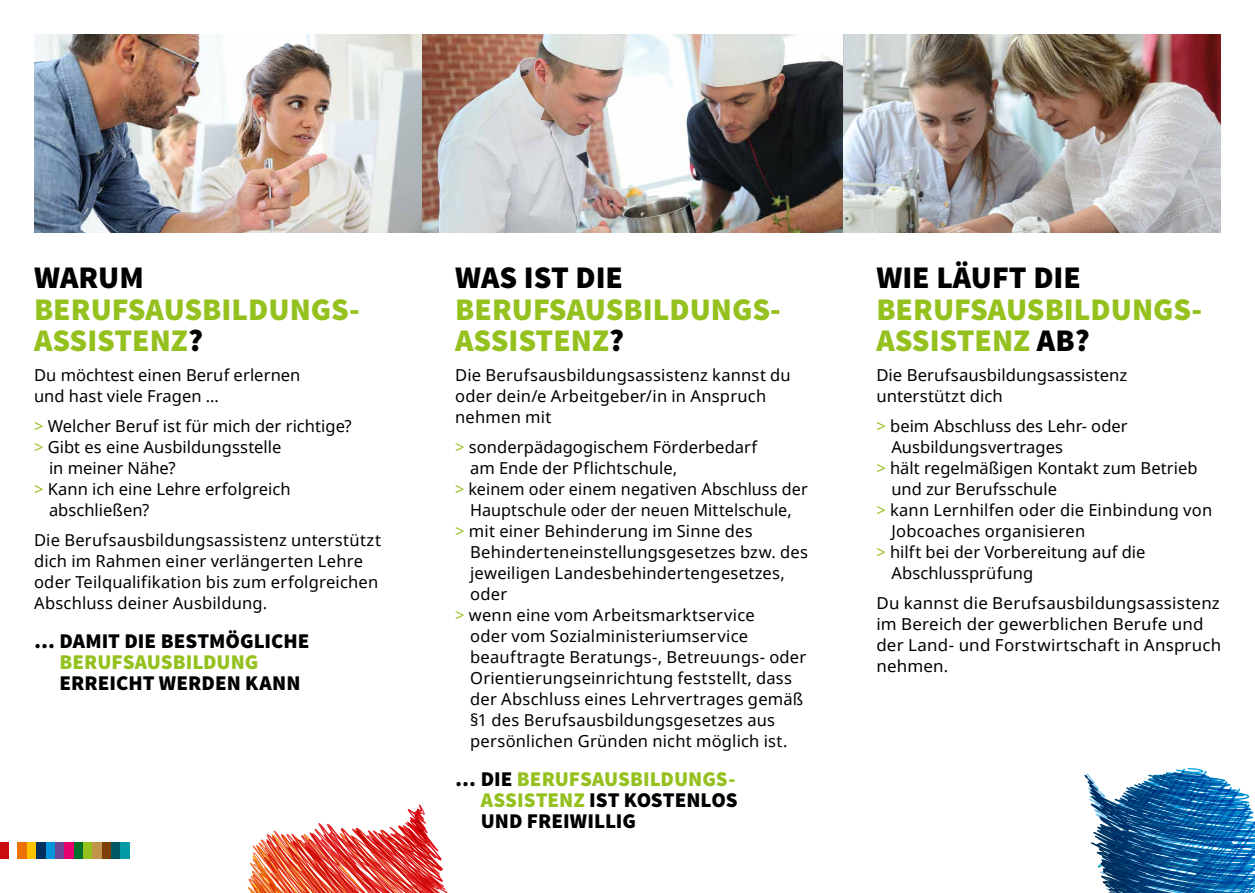
<style>
.page{position:relative;width:1255px;height:893px;background:#fff}
.page>*{position:absolute;margin:0;border:0;box-sizing:border-box;transform-origin:0 0}
.t1{font:900 31.5px/31.5px "Source Sans Pro";color:#95c11f}
.t2{font:900 31.5px "Source Sans Pro";color:#000}
.t3{font:900 21px/21px "Source Sans Pro";color:#000;text-align:justify}
.t4{font:900 21px "Source Sans Pro";color:#95c11f}
.t5{font:16.5px/21px "Noto Sans";letter-spacing:.01em;color:#000}
.s1{color:#000}
.s2{color:#95c11f}
</style>
<div class="page">
<div style="left:0;top:843px;width:8px;height:16px;background:#c90c0f"></div>
<div style="left:17px;top:843px;width:10px;height:16px;background:#ee7203"></div>
<div style="left:74px;top:843px;width:9px;height:16px;background:#00702a"></div>
<div style="left:46px;top:843px;width:9px;height:16px;background:#0095db"></div>
<div style="left:102px;top:843px;width:9px;height:16px;background:#7d3e08"></div>
<div style="left:27px;top:843px;width:9px;height:16px;background:#fdc300"></div>
<div style="left:83px;top:843px;width:9px;height:16px;background:#95c11f"></div>
<div style="left:55px;top:843px;width:9px;height:16px;background:#6c4796"></div>
<div style="left:111px;top:843px;width:10px;height:16px;background:#005865"></div>
<div style="left:36px;top:843px;width:10px;height:16px;background:#00305b"></div>
<div style="left:92px;top:843px;width:10px;height:16px;background:#c0944a"></div>
<div style="left:64px;top:843px;width:10px;height:16px;background:#e6006d"></div>
<div style="left:121px;top:843px;width:9px;height:16px;background:#009ba4"></div>
<img style="left:1084px;top:768px;width:170px;height:125px">
<img style="left:34px;top:34px;width:1186px;height:198px">
<svg style="left:247px;top:829px;width:186px;height:64px;background:#e7685a"></svg>
<h1 class="t2" style="left:34px;top:257px;width:111px">WARUM</h1>
<h1 class="t1" style="left:34px;top:295px;width:327px">BERUFSAUSBILDUNGS-<br>ASSISTENZ<span class="s1">?</span></h1>
<p class="t5" style="left:34px;top:364px;width:268px">Du möchtest einen Beruf erlernen und hast viele Fragen …</p>
<p class="t5" style="left:34px;top:415px;width:319px"><span class="s2">&gt;</span> Welcher Beruf ist für mich der richtige?</p>
<p class="t5" style="left:34px;top:436px;width:249px"><span class="s2">&gt;</span> Gibt es eine Ausbildungsstelle</p>
<p class="t5" style="left:49px;top:457px;width:128px">in meiner Nähe?</p>
<p class="t5" style="left:34px;top:478px;width:258px"><span class="s2">&gt;</span> Kann ich eine Lehre erfolgreich</p>
<p class="t5" style="left:49px;top:499px;width:102px">abschließen?</p>
<p class="t5" style="left:34px;top:529px;width:348px">Die Berufsausbildungsassistenz unterstützt dich im Rahmen einer verlängerten Lehre oder Teilqualifikation bis zum erfolgreichen Abschluss deiner Ausbildung.</p>
<p class="t3" style="left:34px;top:631px;width:277px">… DAMIT DIE BESTMÖGLICHE</p>
<p class="t4" style="left:60px;top:648px;width:200px">BERUFSAUSBILDUNG</p>
<p class="t3" style="left:60px;top:673px;width:242px">ERREICHT WERDEN KANN</p>
<h1 class="t2" style="left:455px;top:257px;width:169px">WAS IST DIE</h1>
<h1 class="t1" style="left:455px;top:295px;width:327px">BERUFSAUSBILDUNGS-<br>ASSISTENZ<span class="s1">?</span></h1>
<p class="t5" style="left:455px;top:364px;width:337px">Die Berufsausbildungsassistenz kannst du oder dein/e Arbeitgeber/in in Anspruch nehmen mit</p>
<p class="t5" style="left:455px;top:436px;width:303px"><span class="s2">&gt;</span> sonderpädagogischem Förderbedarf</p>
<p class="t5" style="left:470px;top:457px;width:208px">am Ende der Pflichtschule,</p>
<p class="t5" style="left:455px;top:478px;width:354px"><span class="s2">&gt;</span> keinem oder einem negativen Abschluss der</p>
<p class="t5" style="left:470px;top:499px;width:323px">Hauptschule oder der neuen Mittelschule,</p>
<p class="t5" style="left:455px;top:520px;width:299px"><span class="s2">&gt;</span> mit einer Behinderung im Sinne des</p>
<p class="t5" style="left:470px;top:541px;width:339px">Behinderteneinstellungsgesetzes bzw. des</p>
<p class="t5" style="left:470px;top:562px;width:316px">jeweiligen Landesbehindertengesetzes,</p>
<p class="t5" style="left:470px;top:583px;width:38px">oder</p>
<p class="t5" style="left:455px;top:604px;width:301px"><span class="s2">&gt;</span> wenn eine vom Arbeitsmarktservice</p>
<p class="t5" style="left:470px;top:625px;width:279px">oder vom Sozialministeriumservice</p>
<p class="t5" style="left:470px;top:646px;width:337px">beauftragte Beratungs-, Betreuungs- oder</p>
<p class="t5" style="left:470px;top:667px;width:323px">Orientierungseinrichtung feststellt, dass</p>
<p class="t5" style="left:470px;top:688px;width:334px">der Abschluss eines Lehrvertrages gemäß</p>
<p class="t5" style="left:470px;top:709px;width:306px">§1 des Berufsausbildungsgesetzes aus</p>
<p class="t5" style="left:470px;top:730px;width:319px">persönlichen Gründen nicht möglich ist.</p>
<p class="t3" style="left:480px;top:769px;width:258px;text-indent:-25px">… DIE <span class="s2">BERUFSAUSBILDUNGS-ASSISTENZ</span> IST KOSTENLOS UND FREIWILLIG</p>
<h1 class="t2" style="left:876px;top:257px;width:206px">WIE LÄUFT DIE</h1>
<h1 class="t1" style="left:876px;top:295px;width:327px">BERUFSAUSBILDUNGS-<br>ASSISTENZ <span class="s1">AB?</span></h1>
<p class="t5" style="left:876px;top:364px;width:252px">Die Berufsausbildungsassistenz unterstützt dich</p>
<p class="t5" style="left:876px;top:415px;width:253px"><span class="s2">&gt;</span> beim Abschluss des Lehr- oder</p>
<p class="t5" style="left:891px;top:436px;width:173px">Ausbildungsvertrages</p>
<p class="t5" style="left:876px;top:457px;width:323px"><span class="s2">&gt;</span> hält regelmäßigen Kontakt zum Betrieb</p>
<p class="t5" style="left:891px;top:478px;width:167px">und zur Berufsschule</p>
<p class="t5" style="left:876px;top:499px;width:337px"><span class="s2">&gt;</span> kann Lernhilfen oder die Einbindung von</p>
<p class="t5" style="left:891px;top:520px;width:195px">Jobcoaches organisieren</p>
<p class="t5" style="left:876px;top:541px;width:270px"><span class="s2">&gt;</span> hilft bei der Vorbereitung auf die</p>
<p class="t5" style="left:891px;top:562px;width:143px">Abschlussprüfung</p>
<p class="t5" style="left:876px;top:592px;width:346px">Du kannst die Berufsausbildungsassistenz im Bereich der gewerblichen Berufe und der Land- und Forstwirtschaft in Anspruch nehmen.</p>
</div>
